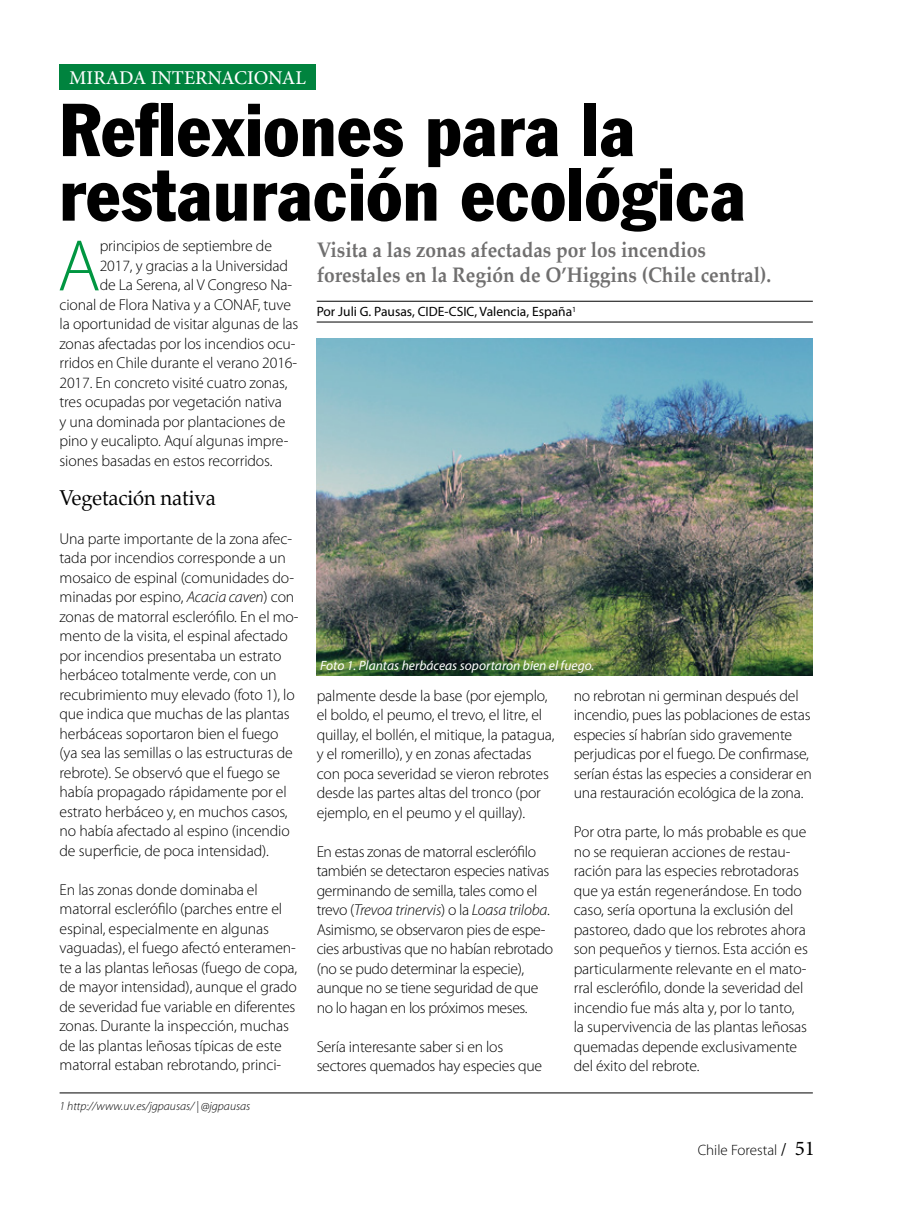
<style>
.page{position:relative;width:915px;height:1212px;background:#fff}
.page>*{position:absolute;margin:0;border:0;box-sizing:border-box;transform-origin:0 0}
.t1{font:300 73.65px "Myriad Pro";color:#009641}
.t2{font:73.5px/64.5px "Franklin Gothic Condensed";letter-spacing:.01em;color:#000}
.t3{font:700 21px/25.5px "Palatino";color:#706f6f;scale:.91 1}
.t4{font:21px "Palatino";letter-spacing:-.005em;color:#000;scale:.96 1}
.t5{font:500 19.5px "Minion Pro";color:#fff}
.t6{font:300 15.75px/19.5px "Myriad Pro";letter-spacing:-.01em;color:#000}
.t7{font:300 15px "Myriad Pro";color:#000}
.t8{font:italic 13.5px "Myriad Pro";color:#fff}
.t9{font:13.5px "Myriad Pro";color:#000}
.t10{font:italic 300 12px "Myriad Pro";color:#000}
.s1{font-style:italic}
.s2{font-family:"Minion Pro";font-weight:400;font-size:18px}
.s3{font-family:"Minion Pro";font-weight:400;font-size:21px}
</style>
<div class="page">
<hr style="left:316px;top:301px;width:496px;height:1px;background:#000">
<hr style="left:316px;top:322px;width:496px;height:1px;background:#000">
<div style="left:60px;top:64px;width:256px;height:26px;background:#00833e"></div>
<hr style="left:60px;top:1092px;width:752px;height:1px;background:#000">
<img style="left:316px;top:338px;width:496px;height:337px">
<p class="t5" style="left:69px;top:65px;width:238px">MIRADA INTERNACIONAL</p>
<h2 class="t2" style="left:60px;top:97px;width:687px">Reflexiones para la restauración ecológica</h2>
<h3 class="t3" style="left:316px;top:236px;width:501px">Visita a las zonas afectadas por los incendios forestales en la Región de O’Higgins (Chile central).</h3>
<p class="t9" style="left:316px;top:303px;width:261px">Por Juli G. Pausas, CIDE-CSIC, Valencia, España<sup>1</sup></p>
<h1 class="t1" style="left:57px;top:221px;width:45px">A</h1>
<p class="t6" style="left:100px;top:236px;width:174px">principios de septiembre de</p>
<p class="t6" style="left:100px;top:256px;width:190px">2017, y gracias a la Universidad</p>
<p class="t6" style="left:100px;top:275px;width:194px">de La Serena, al V Congreso Na-</p>
<p class="t6" style="left:60px;top:295px;width:233px">cional de Flora Nativa y a CONAF, tuve</p>
<p class="t6" style="left:60px;top:314px;width:240px">la oportunidad de visitar algunas de las</p>
<p class="t6" style="left:60px;top:334px;width:237px">zonas afectadas por los incendios ocu-</p>
<p class="t6" style="left:60px;top:353px;width:239px">rridos en Chile durante el verano 2016-</p>
<p class="t6" style="left:60px;top:373px;width:229px">2017. En concreto visité cuatro zonas,</p>
<p class="t6" style="left:60px;top:392px;width:224px">tres ocupadas por vegetación nativa</p>
<p class="t6" style="left:60px;top:412px;width:227px">y una dominada por plantaciones de</p>
<p class="t6" style="left:60px;top:431px;width:230px">pino y eucalipto. Aquí algunas impre-</p>
<p class="t6" style="left:60px;top:451px;width:214px">siones basadas en estos recorridos.</p>
<h3 class="t4" style="left:60px;top:480px;width:164px">Vegetación nativa</h3>
<p class="t6" style="left:60px;top:529px;width:240px">Una parte importante de la zona afec&shy;tada por incendios corresponde a un mosaico de espinal (comunidades do&shy;minadas por espino, <span class="s1">Acacia caven</span>) con zonas de matorral esclerófilo. En el mo&shy;mento de la visita, el espinal afectado por incendios presentaba un estrato herbáceo totalmente verde, con un recubrimiento muy elevado (foto 1), lo que indica que muchas de las plantas herbáceas soportaron bien el fuego (ya sea las semillas o las estructuras de rebrote). Se observó que el fuego se había propagado rápidamente por el estrato herbáceo y, en muchos casos, no había afectado al espino (incendio de superficie, de poca intensidad).</p>
<p class="t6" style="left:60px;top:880px;width:239px">En las zonas donde dominaba el matorral esclerófilo (parches entre el espinal, especialmente en algunas vaguadas), el fuego afectó enteramen&shy;te a las plantas leñosas (fuego de copa, de mayor intensidad), aunque el grado de severidad fue variable en diferentes zonas. Durante la inspección, muchas de las plantas leñosas típicas de este matorral estaban rebrotando, princi-</p>
<p class="t8" style="left:320px;top:657px;width:275px">Foto 1. Plantas herbáceas soportaron bien el fuego.</p>
<p class="t6" style="left:573px;top:685px;width:240px">no rebrotan ni germinan después del incendio, pues las poblaciones de estas especies sí habrían sido gravemente perjudicas por el fuego. De confirmase, serían éstas las especies a considerar en una restauración ecológica de la zona.</p>
<p class="t6" style="left:573px;top:822px;width:235px">Por otra parte, lo más probable es que no se requieran acciones de restau&shy;ración para las especies rebrotadoras que ya están regenerándose. En todo caso, sería oportuna la exclusión del pastoreo, dado que los rebrotes ahora son pequeños y tiernos. Esta acción es particularmente relevante en el mato&shy;rral esclerófilo, donde la severidad del incendio fue más alta y, por lo tanto, la supervivencia de las plantas leñosas quemadas depende exclusivamente del éxito del rebrote.</p>
<p class="t6" style="left:316px;top:685px;width:239px">palmente desde la base (por ejemplo, el boldo, el peumo, el trevo, el litre, el quillay, el bollén, el mitique, la patagua, y el romerillo), y en zonas afectadas con poca severidad se vieron rebrotes desde las partes altas del tronco (por ejemplo, en el peumo y el quillay).</p>
<p class="t6" style="left:316px;top:841px;width:238px">En estas zonas de matorral esclerófilo también se detectaron especies nativas germinando de semilla, tales como el trevo (<span class="s1">Trevoa trinervis</span>) o la <span class="s1">Loasa triloba</span>.<br>Asimismo, se observaron pies de espe&shy;cies arbustivas que no habían rebrotado (no se pudo determinar la especie), aunque no se tiene seguridad de que no lo hagan en los próximos meses.</p>
<p class="t6" style="left:316px;top:1036px;width:227px">Sería interesante saber si en los sectores quemados hay especies que</p>
<p class="t10" style="left:60px;top:1099px;width:192px">1 http://www.uv.es/jgpausas/ | @jgpausas</p>
<p class="t7" style="left:697px;top:1141px;width:119px">Chile Forestal <span class="s2">/</span> <span class="s3">51</span></p>
</div>
